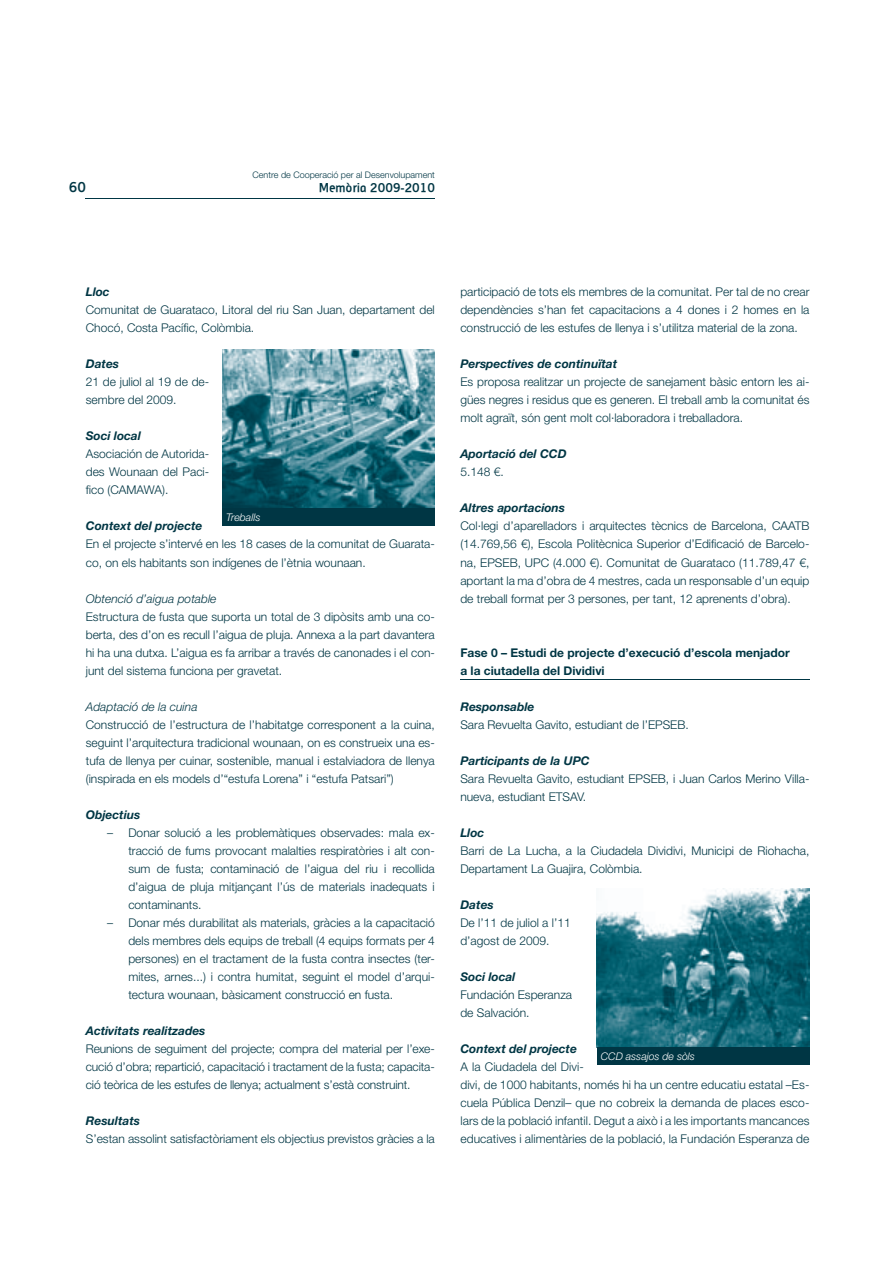
<style>
.page{position:relative;width:894px;height:1263px;background:#fff}
.page>*{position:absolute;margin:0;border:0;box-sizing:border-box;transform-origin:0 0}
.t1{font:700 13.5px "VSV Alergia";color:#003644}
.t2{font:300 12px/18px "Helvetica Neue LT Std";color:#003644;text-align:justify}
.t3{font:italic 700 12px "Helvetica Neue LT Std";color:#003644}
.t4{font:700 12px/18px "Helvetica Neue LT Std";color:#003644}
.t5{font:italic 300 12px "Helvetica Neue LT Std";color:#003644}
.t6{font:700 12px "VSV Alergia";color:#003644}
.t7{font:italic 300 10.5px "Helvetica Neue LT Std";color:#fff}
.t8{font:300 9px "Helvetica Neue LT Std";color:#003644}
</style>
<div class="page">
<hr style="left:86px;top:198px;width:348px;height:1px;background:#003644">
<hr style="left:460px;top:678px;width:349px;height:1px;background:#003644">
<img style="left:222px;top:349px;width:212px;height:159px">
<div style="left:222px;top:508px;width:212px;height:17px;background:#003644"></div>
<img style="left:596px;top:888px;width:213px;height:159px">
<div style="left:596px;top:1047px;width:213px;height:17px;background:#003644"></div>
<p class="t8" style="left:252px;top:170px;width:184px">Centre de Cooperació per al Desenvolupament</p>
<p class="t1" style="left:69px;top:178px;width:19px">60</p>
<p class="t6" style="left:318px;top:179px;width:118px">Memòria 2009-2010</p>
<p class="t3" style="left:86px;top:285px;width:25px">Lloc</p>
<p class="t2" style="left:86px;top:301px;width:350px">Comunitat de Guarataco, Litoral del riu San Juan, departament del<br>Chocó, Costa Pacífic, Colòmbia.</p>
<p class="t3" style="left:86px;top:357px;width:35px">Dates</p>
<p class="t2" style="left:86px;top:373px;width:125px">21 de juliol al 19 de de&shy;sembre del 2009.</p>
<p class="t3" style="left:86px;top:429px;width:56px">Soci local</p>
<p class="t2" style="left:86px;top:445px;width:125px">Asociación de Autorida&shy;des Wounaan del Paci&shy;fico (CAMAWA).</p>
<p class="t3" style="left:86px;top:519px;width:118px">Context del projecte</p>
<p class="t2" style="left:86px;top:535px;width:350px">En el projecte s’intervé en les 18 cases de la comunitat de Guarata&shy;co, on els habitants son indígenes de l’ètnia wounaan.</p>
<p class="t5" style="left:86px;top:591px;width:132px">Obtenció d’aigua potable</p>
<p class="t2" style="left:86px;top:607px;width:350px">Estructura de fusta que suporta un total de 3 dipòsits amb una co&shy;berta, des d’on es recull l’aigua de pluja. Annexa a la part davantera hi ha una dutxa. L’aigua es fa arribar a través de canonades i el con&shy;junt del sistema funciona per gravetat.</p>
<p class="t5" style="left:86px;top:699px;width:113px">Adaptació de la cuina</p>
<p class="t2" style="left:86px;top:715px;width:350px">Construcció de l’estructura de l’habitatge corresponent a la cuina, seguint l’arquitectura tradicional wounaan, on es construeix una es&shy;tufa de llenya per cuinar, sostenible, manual i estalviadora de llenya (inspirada en els models d’“estufa Lorena” i “estufa Patsari”)</p>
<p class="t3" style="left:86px;top:807px;width:56px">Objectius</p>
<p class="t2" style="left:128px;top:823px;width:308px;text-indent:-21px">– Donar solució a les problemàtiques observades: mala ex&shy;tracció de fums provocant malalties respiratòries i alt con&shy;sum de fusta; contaminació de l’aigua del riu i recollida d’aigua de pluja mitjançant l’ús de materials inadequats i contaminants.</p>
<p class="t2" style="left:128px;top:913px;width:308px;text-indent:-21px">– Donar més durabilitat als materials, gràcies a la capacitació dels membres dels equips de treball (4 equips formats per 4 persones) en el tractament de la fusta contra insectes (ter&shy;mites, arnes...) i contra humitat, seguint el model d’arqui&shy;tectura wounaan, bàsicament construcció en fusta.</p>
<p class="t3" style="left:86px;top:1023px;width:121px">Activitats realitzades</p>
<p class="t2" style="left:86px;top:1039px;width:350px">Reunions de seguiment del projecte; compra del material per l’exe&shy;cució d’obra; repartició, capacitació i tractament de la fusta; capacita&shy;ció teòrica de les estufes de llenya; actualment s’està construint.</p>
<p class="t3" style="left:86px;top:1113px;width:56px">Resultats</p>
<p class="t2" style="left:86px;top:1129px;width:350px">S’estan assolint satisfactòriament els objectius previstos gràcies a la</p>
<p class="t7" style="left:226px;top:511px;width:36px">Treballs</p>
<p class="t2" style="left:460px;top:283px;width:350px">participació de tots els membres de la comunitat. Per tal de no crear dependències s’han fet capacitacions a 4 dones i 2 homes en la construcció de les estufes de llenya i s’utilitza material de la zona.</p>
<p class="t3" style="left:460px;top:357px;width:158px">Perspectives de continuïtat</p>
<p class="t2" style="left:460px;top:373px;width:350px">Es proposa realitzar un projecte de sanejament bàsic entorn les ai&shy;gües negres i residus que es generen. El treball amb la comunitat és molt agraït, són gent molt col·laboradora i treballadora.</p>
<p class="t3" style="left:460px;top:447px;width:108px">Aportació del CCD</p>
<p class="t2" style="left:460px;top:463px;width:45px">5.148 €.</p>
<p class="t3" style="left:460px;top:501px;width:106px">Altres aportacions</p>
<p class="t2" style="left:460px;top:517px;width:350px">Col·legi d’aparelladors i arquitectes tècnics de Barcelona, CAATB (14.769,56 €), Escola Politècnica Superior d’Edificació de Barcelo&shy;na, EPSEB, UPC (4.000 €). Comunitat de Guarataco (11.789,47 €, aportant la ma d’obra de 4 mestres, cada un responsable d’un equip de treball format per 3 persones, per tant, 12 aprenents d’obra).</p>
<p class="t4" style="left:460px;top:643px;width:331px">Fase 0 – Estudi de projecte d’execució d’escola menjador a la ciutadella del Dividivi</p>
<p class="t3" style="left:460px;top:699px;width:76px">Responsable</p>
<p class="t2" style="left:460px;top:715px;width:230px">Sara Revuelta Gavito, estudiant de l’EPSEB.</p>
<p class="t3" style="left:460px;top:753px;width:131px">Participants de la UPC</p>
<p class="t2" style="left:460px;top:769px;width:350px">Sara Revuelta Gavito, estudiant EPSEB, i Juan Carlos Merino Villa&shy;nueva, estudiant ETSAV.</p>
<p class="t3" style="left:460px;top:825px;width:25px">Lloc</p>
<p class="t2" style="left:460px;top:841px;width:350px">Barri de La Lucha, a la Ciudadela Dividivi, Municipi de Riohacha,<br>Departament La Guajira, Colòmbia.</p>
<p class="t3" style="left:460px;top:897px;width:35px">Dates</p>
<p class="t2" style="left:460px;top:913px;width:112px">De l’11 de juliol a l’11 d’agost de 2009.</p>
<p class="t3" style="left:460px;top:969px;width:56px">Soci local</p>
<p class="t2" style="left:460px;top:985px;width:113px">Fundación Esperanza de Salvación.</p>
<p class="t3" style="left:460px;top:1041px;width:118px">Context del projecte</p>
<p class="t2" style="left:460px;top:1057px;width:350px;text-align:left">A la Ciudadela del Divi-<br>divi, de 1000 habitants, només hi ha un centre educatiu estatal –Es&shy;cuela Pública Denzil– que no cobreix la demanda de places esco&shy;lars de la població infantil. Degut a això i a les importants mancances educatives i alimentàries de la població, la Fundación Esperanza de</p>
<p class="t7" style="left:600px;top:1050px;width:95px">CCD assajos de sòls</p>
</div>
